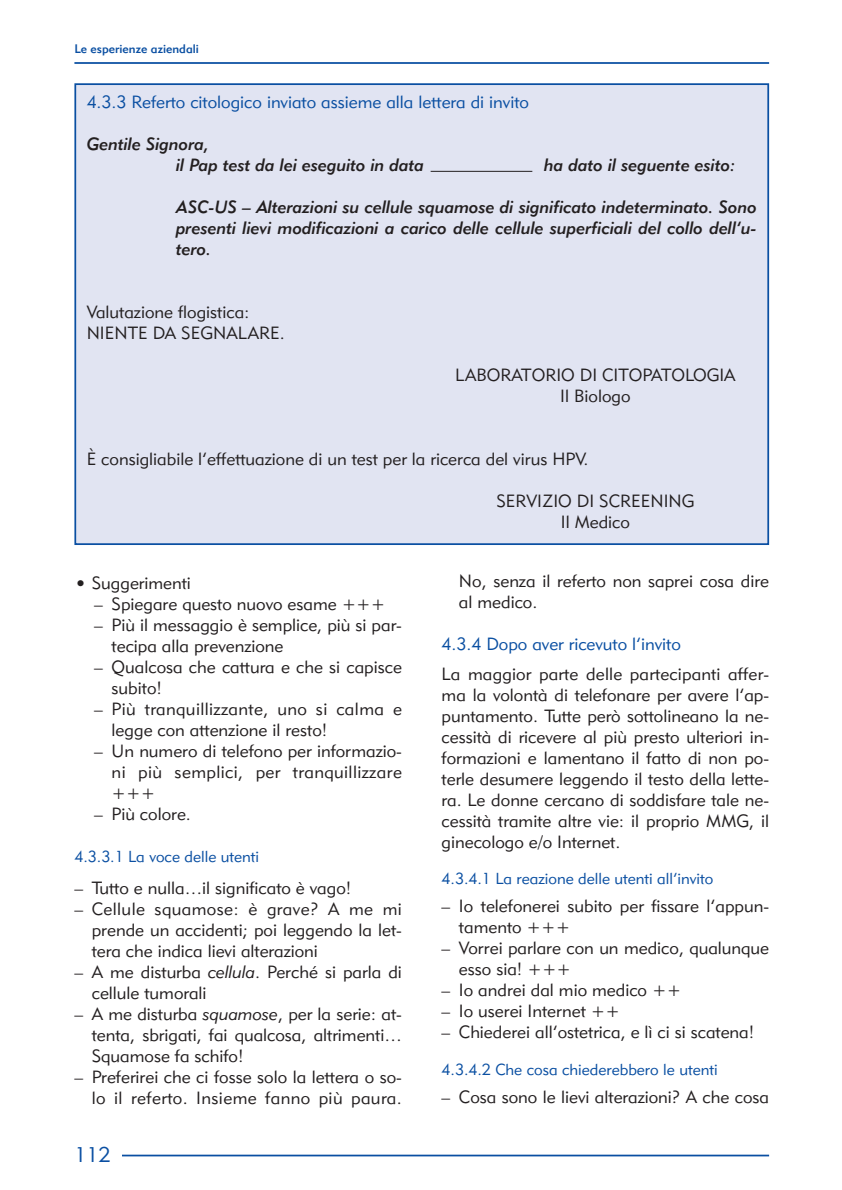
<style>
.page{position:relative;width:842px;height:1190px;background:#fff}
.page>*{position:absolute;margin:0;border:0;box-sizing:border-box;transform-origin:0 0}
.t1{font:21px "Geometric 415 BT Lite A";color:#0a4fa2}
.t2{font:17.5px/21px "Geometric 415 BT Lite A";color:#231f20}
.t3{font:17.5px/21px "Geometric 415 BT Medium Italic A";color:#231f20}
.t4{font:17.5px "Geometric 415 BT Lite A";color:#0a4fa2}
.t5{font:17.5px/21px "Geometric 415 BT Lite A";letter-spacing:.02em;color:#231f20;text-align:right}
.t6{font:17.5px/21px "Geometric 415 BT Lite A";letter-spacing:.025em;color:#231f20}
.t7{font:15.75px "Geometric 415 BT Lite A";color:#0a4fa2}
.t8{font:12.25px "Geometric 415 BT Medium A";color:#0a4fa2}
.s1{font-size:21px}
.s2{font-family:"Geometric 415 BT Lite Italic A"}
</style>
<div class="page">
<hr style="left:74px;top:62px;width:695px;height:2px;background:#0a4fa2">
<hr style="left:80px;top:1155px;width:689px;height:1px;background:#0a4fa2">
<div style="left:74px;top:1147px;width:48px;height:21px;background:#fff"></div>
<div style="left:75px;top:84px;width:693px;height:460px;background:#e1e4f2"></div>
<div style="left:74px;top:83px;width:695px;height:462px;border:2px solid #0a4fa2"></div>
<hr style="left:431px;top:171px;width:101px;height:1px;background:#231f20">
<p class="t8" style="left:74px;top:45px;width:126px">Le esperienze aziendali</p>
<p class="t4" style="left:87px;top:96px;width:444px">4.3.3 Referto citologico inviato assieme alla lettera di invito</p>
<p class="t3" style="left:176px;top:135px;width:250px;text-indent:-89px">Gentile Signora,<br>il Pap test da lei eseguito in data</p>
<p class="t3" style="left:544px;top:156px;width:193px">ha dato il seguente esito:</p>
<p class="t3" style="left:176px;top:198px;width:582px;text-align:justify">ASC-US – Alterazioni su cellule squamose di significato indeterminato. Sono presenti lievi modificazioni a carico delle cellule superficiali del collo dell’u&shy;tero.</p>
<p class="t2" style="left:87px;top:303px;width:199px">Valutazione flogistica:<br>NIENTE DA SEGNALARE.</p>
<p class="t2" style="left:455px;top:366px;width:282px;text-align:center">LABORATORIO DI CITOPATOLOGIA<br>Il Biologo</p>
<p class="t2" style="left:87px;top:450px;width:503px">È consigliabile l’effettuazione di un test per la ricerca del virus HPV.</p>
<p class="t2" style="left:496px;top:492px;width:200px;text-align:center">SERVIZIO DI SCREENING<br>Il Medico</p>
<p class="t2" style="left:74px;top:575px;width:118px"><span class="s1">•</span> Suggerimenti</p>
<p class="t2" style="left:94px;top:596px;width:293px">– Spiegare questo nuovo esame +++</p>
<p class="t2" style="left:112px;top:617px;width:292px;text-indent:-17px">– Più il messaggio è semplice, più si par&shy;tecipa alla prevenzione</p>
<p class="t2" style="left:112px;top:659px;width:292px;text-indent:-17px">– Qualcosa che cattura e che si capisce subito!</p>
<p class="t6" style="left:112px;top:701px;width:292px;text-indent:-17px">– Più tranquillizzante, uno si calma e legge con attenzione il resto!</p>
<p class="t2" style="left:112px;top:743px;width:292px;text-align:justify;text-indent:-17px">– Un numero di telefono per informazio&shy;ni più semplici, per tranquillizzare +++</p>
<p class="t2" style="left:94px;top:806px;width:98px">– Più colore.</p>
<p class="t7" style="left:74px;top:851px;width:186px">4.3.3.1 La voce delle utenti</p>
<p class="t2" style="left:74px;top:879px;width:278px">– Tutto e nulla…il significato è vago!</p>
<p class="t2" style="left:92px;top:900px;width:312px;text-align:justify;text-indent:-17px">– Cellule squamose: è grave? A me mi prende un accidenti; poi leggendo la let&shy;tera che indica lievi alterazioni</p>
<p class="t2" style="left:92px;top:963px;width:312px;text-indent:-17px">– A me disturba <span class="s2">cellula</span>. Perché si parla di cellule tumorali</p>
<p class="t2" style="left:92px;top:1005px;width:312px;text-align:justify;text-indent:-17px">– A me disturba <span class="s2">squamose</span>, per la serie: at&shy;tenta, sbrigati, fai qualcosa, altrimenti… Squamose fa schifo!</p>
<p class="t5" style="left:74px;top:1068px;width:329px">– Preferirei che ci fosse solo la lettera o so&shy;lo il referto. Insieme fanno più paura.</p>
<p class="t1" style="left:74px;top:1147px;width:37px">112</p>
<p class="t2" style="left:459px;top:572px;width:312px">No, senza il referto non saprei cosa dire al medico.</p>
<p class="t4" style="left:441px;top:637px;width:241px">4.3.4 Dopo aver ricevuto l’invito</p>
<p class="t2" style="left:441px;top:665px;width:329px;text-align:justify">La maggior parte delle partecipanti affer&shy;ma la volontà di telefonare per avere l’ap&shy;puntamento. Tutte però sottolineano la ne&shy;cessità di ricevere al più presto ulteriori in&shy;formazioni e lamentano il fatto di non po&shy;terle desumere leggendo il testo della lette&shy;ra. Le donne cercano di soddisfare tale ne&shy;cessità tramite altre vie: il proprio MMG, il ginecologo e/o Internet.</p>
<p class="t7" style="left:441px;top:873px;width:273px">4.3.4.1 La reazione delle utenti all’invito</p>
<p class="t2" style="left:459px;top:898px;width:312px;text-indent:-17px">– Io telefonerei subito per fissare l’appun&shy;tamento +++</p>
<p class="t2" style="left:459px;top:940px;width:312px;text-indent:-17px">– Vorrei parlare con un medico, qualunque esso sia! +++</p>
<p class="t2" style="left:441px;top:982px;width:241px">– Io andrei dal mio medico ++</p>
<p class="t2" style="left:441px;top:1003px;width:180px">– Io userei Internet ++</p>
<p class="t2" style="left:441px;top:1024px;width:314px">– Chiederei all’ostetrica, e lì ci si scatena!</p>
<p class="t7" style="left:441px;top:1064px;width:277px">4.3.4.2 Che cosa chiederebbero le utenti</p>
<p class="t2" style="left:441px;top:1088px;width:329px">– Cosa sono le lievi alterazioni? A che cosa</p>
</div>
